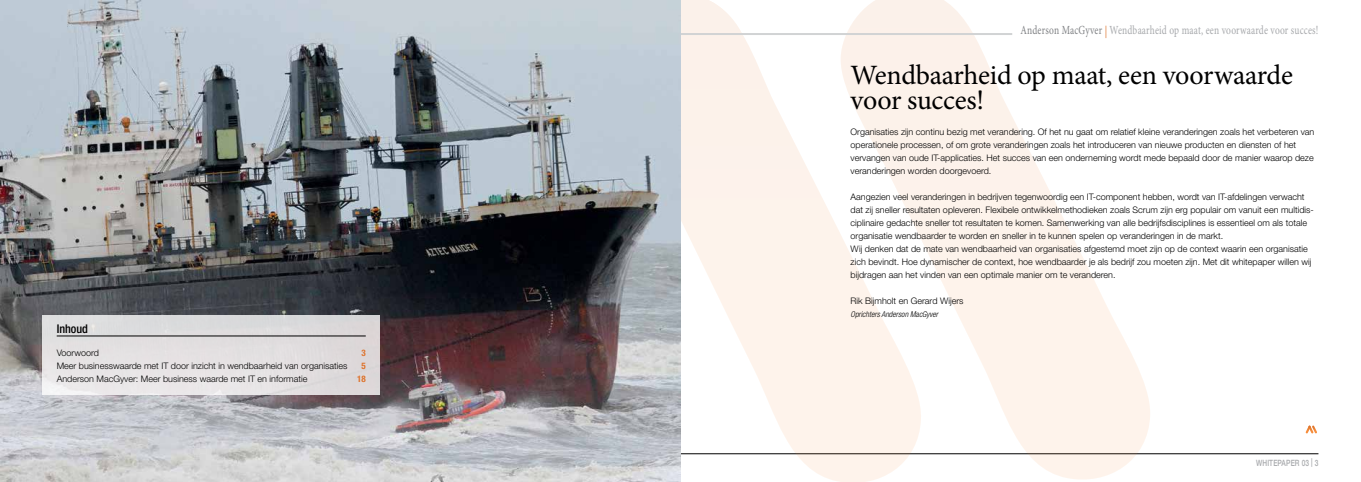
<style>
.page{position:relative;width:1361px;height:482px;background:#fff}
.page>*{position:absolute;margin:0;border:0;box-sizing:border-box;transform-origin:0 0}
.t1{font:28px/25px "Minion Pro";letter-spacing:-.01em;color:#000}
.t2{font:12.4px "Minion Pro";letter-spacing:.02em;color:#a7a9ac;scale:.76 1}
.t3{font:500 condensed 12px "Helvetica Neue LT Std";color:#000}
.t4{font:300 9px/13px "Helvetica Neue LT Std";color:#000}
.t5{font:700 condensed 9px "Helvetica Neue LT Std";color:#de722a}
.t6{font:500 8.7px "Helvetica Neue LT Std";letter-spacing:.02em;color:#a7a9ac;scale:.76 1}
.t7{font:italic 300 condensed 8px "Helvetica Neue LT Std";color:#000}
.s1{color:#808285}
.s2{color:#de722a}
</style>
<div class="page">
<hr style="left:43px;top:453px;width:1275px;height:1px;background:#000">
<svg style="left:680px;top:0;width:160px;height:482px"></svg>
<svg style="left:840px;top:0;width:311px;height:482px"></svg>
<hr style="left:43px;top:33px;width:969px;height:2px;background:#d1d3d4">
<svg style="left:1305px;top:425px;width:12px;height:8px"></svg>
<img style="left:0;top:0;width:680px;height:482px">
<div style="left:43px;top:316px;width:337px;height:79px;background:#e2dfe0"></div>
<hr style="left:57px;top:336px;width:309px;height:1px;background:#000">
<h3 class="t3" style="left:57px;top:321px;width:33px">Inhoud</h3>
<p class="t4" style="left:57px;top:346px;width:44px">Voorwoord</p>
<p class="t5" style="left:361px;top:347px;width:6px">3</p>
<p class="t4" style="left:57px;top:359px;width:292px">Meer businesswaarde met IT door inzicht in wendbaarheid van organisaties</p>
<p class="t5" style="left:361px;top:360px;width:6px">5</p>
<p class="t4" style="left:57px;top:372px;width:252px">Anderson MacGyver: Meer business waarde met IT en informatie</p>
<p class="t5" style="left:357px;top:373px;width:10px">18</p>
<h2 class="t2" style="left:1020px;top:22px;width:393px"><span class="s1">Anderson MacGyver</span> <span class="s2">|</span> Wendbaarheid op maat, een voorwaarde voor succes!</h2>
<h1 class="t1" style="left:850px;top:63px;width:444px">Wendbaarheid op maat, een voorwaarde voor succes!</h1>
<p class="t4" style="left:850px;top:125px;width:465px">Organisaties zijn continu bezig met verandering. Of het nu gaat om relatief kleine veranderingen zoals het verbeteren van operationele processen, of om grote veranderingen zoals het introduceren van nieuwe producten en diensten of het vervangen van oude IT-applicaties. Het succes van een onderneming wordt mede bepaald door de manier waarop deze veranderingen worden doorgevoerd.</p>
<p class="t4" style="left:850px;top:190px;width:465px">Aangezien veel veranderingen in bedrijven tegenwoordig een IT-component hebben, wordt van IT-afdelingen verwacht dat zij sneller resultaten opleveren. Flexibele ontwikkelmethodieken zoals Scrum zijn erg populair om vanuit een multidis&shy;ciplinaire gedachte sneller tot resultaten te komen. Samenwerking van alle bedrijfsdisciplines is essentieel om als totale organisatie wendbaarder te worden en sneller in te kunnen spelen op veranderingen in de markt.<br>Wij denken dat de mate van wendbaarheid van organisaties afgestemd moet zijn op de context waarin een organisatie zich bevindt. Hoe dynamischer de context, hoe wendbaarder je als bedrijf zou moeten zijn. Met dit whitepaper willen wij bijdragen aan het vinden van een optimale manier om te veranderen.</p>
<p class="t4" style="left:850px;top:294px;width:114px">Rik Bijmholt en Gerard Wijers</p>
<p class="t7" style="left:850px;top:309px;width:89px">Oprichters Anderson MacGyver</p>
<p class="t6" style="left:1256px;top:457px;width:84px">WHITEPAPER 03 | 3</p>
</div>
